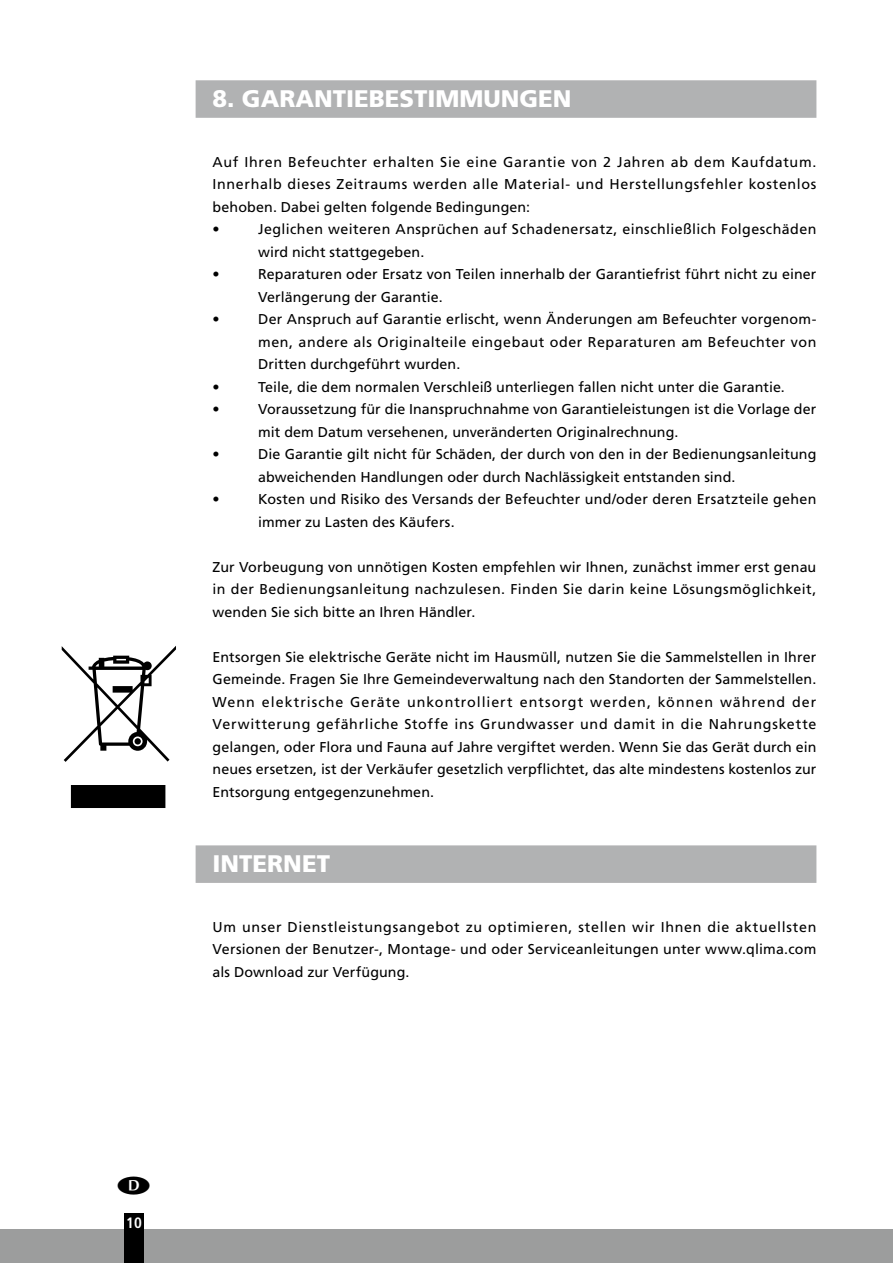
<style>
.page{position:relative;width:893px;height:1263px;background:#fff}
.page>*{position:absolute;margin:0;border:0;box-sizing:border-box;transform-origin:0 0}
.t1{font:900 24px "Frutiger LT Std";color:#fff}
.t2{font:700 condensed 15px "Frutiger LT Std";color:#fff}
.t3{font:14.25px/22.5px "Frutiger LT Std";letter-spacing:.01em;color:#000}
.t4{font:14.25px/22.5px "Frutiger LT Std";letter-spacing:.045em;color:#000}
.t5{font:14.25px/22.5px "Frutiger LT Std";letter-spacing:.03em;color:#000}
</style>
<div class="page">
<div style="left:0;top:1229px;width:893px;height:34px;background:#9c9d9d"></div>
<div style="left:124px;top:1213px;width:20px;height:50px;background:#000"></div>
<div style="left:196px;top:80px;width:620px;height:38px;background:#b1b2b3"></div>
<div style="left:196px;top:845px;width:620px;height:38px;background:#b1b2b3"></div>
<svg style="left:62px;top:646px;width:114px;height:162px"></svg>
<h1 class="t1" style="left:213px;top:84px;width:360px">8. GARANTIEBESTIMMUNGEN</h1>
<p class="t4" style="left:213px;top:150px;width:605px">Auf Ihren Befeuchter erhalten Sie eine Garantie von 2 Jahren ab dem Kaufdatum.<br>Innerhalb dieses Zeitraums werden alle Material- und Herstellungsfehler kostenlos behoben. Dabei gelten folgende Bedingungen:<br>•</p>
<p class="t5" style="left:258px;top:218px;width:560px">Jeglichen weiteren Ansprüchen auf Schadenersatz, einschließlich Folgeschäden wird nicht stattgegeben.</p>
<p class="t3" style="left:213px;top:263px;width:9px">•</p>
<p class="t3" style="left:258px;top:263px;width:560px">Reparaturen oder Ersatz von Teilen innerhalb der Garantiefrist führt nicht zu einer<br>Verlängerung der Garantie.</p>
<p class="t3" style="left:213px;top:308px;width:9px">•</p>
<p class="t3" style="left:258px;top:308px;width:560px;text-align:justify">Der Anspruch auf Garantie erlischt, wenn Änderungen am Befeuchter vorgenom&shy;men, andere als Originalteile eingebaut oder Reparaturen am Befeuchter von Dritten durchgeführt wurden.</p>
<p class="t3" style="left:213px;top:375px;width:9px">•</p>
<p class="t3" style="left:258px;top:375px;width:528px">Teile, die dem normalen Verschleiß unterliegen fallen nicht unter die Garantie.</p>
<p class="t3" style="left:213px;top:398px;width:9px">•</p>
<p class="t3" style="left:258px;top:398px;width:560px">Voraussetzung für die Inanspruchnahme von Garantieleistungen ist die Vorlage der mit dem Datum versehenen, unveränderten Originalrechnung.</p>
<p class="t3" style="left:213px;top:443px;width:9px">•</p>
<p class="t3" style="left:258px;top:443px;width:560px">Die Garantie gilt nicht für Schäden, der durch von den in der Bedienungsanleitung abweichenden Handlungen oder durch Nachlässigkeit entstanden sind.</p>
<p class="t3" style="left:213px;top:488px;width:9px">•</p>
<p class="t3" style="left:258px;top:488px;width:560px">Kosten und Risiko des Versands der Befeuchter und/oder deren Ersatzteile gehen immer zu Lasten des Käufers.</p>
<p class="t3" style="left:213px;top:555px;width:605px;text-align:justify">Zur Vorbeugung von unnötigen Kosten empfehlen wir Ihnen, zunächst immer erst genau in der Bedienungsanleitung nachzulesen. Finden Sie darin keine Lösungsmöglichkeit, wenden Sie sich bitte an Ihren Händler.</p>
<p class="t3" style="left:213px;top:645px;width:605px;text-align:justify">Entsorgen Sie elektrische Geräte nicht im Hausmüll, nutzen Sie die Sammelstellen in Ihrer Gemeinde. Fragen Sie Ihre Gemeindeverwaltung nach den Standorten der Sammelstellen.<br>Wenn elektrische Geräte unkontrolliert entsorgt werden, können während der Verwitterung gefährliche Stoffe ins Grundwasser und damit in die Nahrungskette gelangen, oder Flora und Fauna auf Jahre vergiftet werden. Wenn Sie das Gerät durch ein neues ersetzen, ist der Verkäufer gesetzlich verpflichtet, das alte mindestens kostenlos zur Entsorgung entgegenzunehmen.</p>
<h1 class="t1" style="left:213px;top:849px;width:119px">INTERNET</h1>
<p class="t3" style="left:213px;top:915px;width:605px;text-align:justify">Um unser Dienstleistungsangebot zu optimieren, stellen wir Ihnen die aktuellsten Versionen der Benutzer-, Montage- und oder Serviceanleitungen unter www.qlima.com als Download zur Verfügung.</p>
<p class="t2" style="left:126px;top:1214px;width:17px">10</p>
</div>
